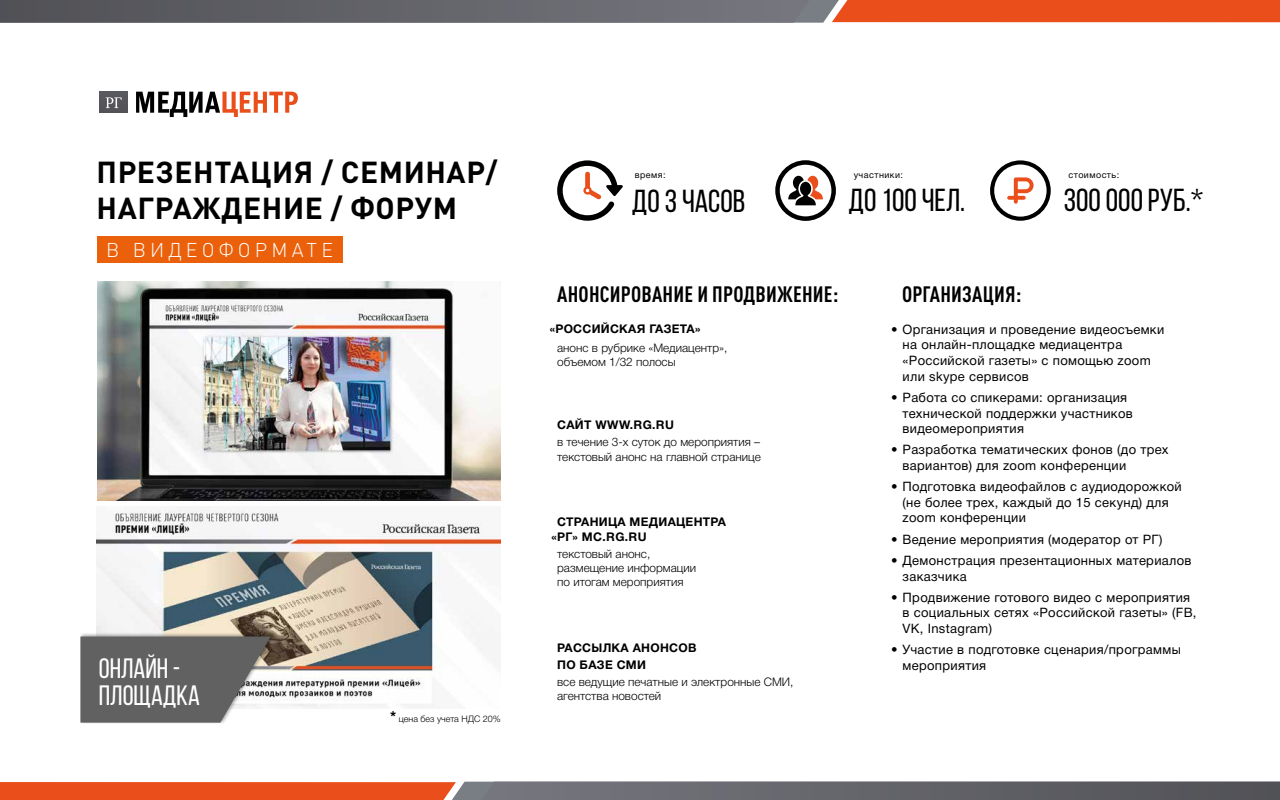
<style>
.page{position:relative;width:1280px;height:800px;background:#fff}
.page>*{position:absolute;margin:0;border:0;box-sizing:border-box;transform-origin:0 0}
.t1{font:31.8px "Bebas Neue";color:#000}
.t2{font:700 30px/36px "DIN Pro";letter-spacing:.02em;color:#000}
.t3{font:28px/26.6px "Bebas Neue";color:#fff}
.t4{font:700 condensed 22px "DIN Pro";letter-spacing:.01em;color:#000}
.t5{font:300 19.7px "DIN Pro";letter-spacing:.21em;color:#fff}
.t6{font:13px/15.6px "Helvetica Neue Cyr";letter-spacing:.025em;color:#000}
.t7{font:700 12px/17.2px "Helvetica Neue Cyr";letter-spacing:.025em;color:#000}
.t8{font:300 11.8px/14.2px "Helvetica Neue Cyr";color:#000}
.t9{font:9px "Helvetica Neue Cyr";letter-spacing:.05em;color:#000}
.t10{font:300 9px "Helvetica Neue Cyr";color:#000}
.s1{font-weight:700;font-size:15px}
</style>
<div class="page">
<img style="left:96px;top:510px;width:405px;height:199px">
<img style="left:97px;top:282px;width:404px;height:219px">
<svg style="left:0;top:0;width:1280px;height:23px"></svg>
<svg style="left:0;top:782px;width:1280px;height:18px"></svg>
<svg style="left:788px;top:176px;width:35px;height:29px"></svg>
<div style="left:775px;top:160px;width:61px;height:61px;border:5px solid #000;border-radius:50%"></div>
<svg style="left:557px;top:160px;width:66px;height:61px"></svg>
<svg style="left:990px;top:160px;width:61px;height:61px"></svg>
<svg style="left:136px;top:92px;width:162px;height:25px"></svg>
<div style="left:99px;top:92px;width:28px;height:21px;background:#56565c"></div>
<svg style="left:106px;top:97px;width:16px;height:11px"></svg>
<div style="left:98px;top:236px;width:245px;height:27px;background:#eb600a"></div>
<div style="left:80px;top:632px;width:195px;height:92px;background:#000;opacity:.32"></div>
<svg style="left:80px;top:637px;width:191px;height:86px"></svg>
<h2 class="t2" style="left:97px;top:151px;width:403px">ПРЕЗЕНТАЦИЯ / СЕМИНАР/<br>НАГРАЖДЕНИЕ / ФОРУМ</h2>
<h3 class="t5" style="left:106px;top:235px;width:228px">В ВИДЕОФОРМАТЕ</h3>
<h3 class="t3" style="left:99px;top:655px;width:103px">ОНЛАЙН -<br>ПЛОЩАДКА</h3>
<p class="t10" style="left:390px;top:713px;width:112px"><span class="s1">*</span> цена без учета НДС 20%</p>
<p class="t9" style="left:635px;top:170px;width:32px">время:</p>
<p class="t9" style="left:854px;top:170px;width:51px">участники:</p>
<p class="t9" style="left:1069px;top:170px;width:52px">стоимость:</p>
<h1 class="t1" style="left:632px;top:184px;width:115px">ДО 3 ЧАСОВ</h1>
<h1 class="t1" style="left:848px;top:183px;width:118px">ДО 100 ЧЕЛ.</h1>
<h1 class="t1" style="left:1064px;top:183px;width:141px">300 000 РУБ.*</h1>
<h3 class="t4" style="left:557px;top:278px;width:283px">АНОНСИРОВАНИЕ И ПРОДВИЖЕНИЕ:</h3>
<p class="t8" style="left:557px;top:341px;width:172px">анонс в рубрике «Медиацентр», объемом 1/32 полосы</p>
<p class="t7" style="left:550px;top:320px;width:152px">«РОССИЙСКАЯ ГАЗЕТА»</p>
<p class="t7" style="left:557px;top:417px;width:118px">САЙТ WWW.RG.RU</p>
<p class="t8" style="left:557px;top:435px;width:205px">в течение 3-х суток до мероприятия – текстовый анонс на главной странице</p>
<p class="t7" style="left:557px;top:514px;width:170px">СТРАНИЦА МЕДИАЦЕНТРА</p>
<p class="t8" style="left:557px;top:547px;width:141px">текстовый анонс, размещение информации по итогам мероприятия</p>
<p class="t7" style="left:552px;top:529px;width:97px">«РГ» MC.RG.RU</p>
<p class="t7" style="left:557px;top:639px;width:141px">РАССЫЛКА АНОНСОВ<br>ПО БАЗЕ СМИ</p>
<p class="t8" style="left:557px;top:675px;width:238px">все ведущие печатные и электронные СМИ, агентства новостей</p>
<h3 class="t4" style="left:902px;top:278px;width:121px">ОРГАНИЗАЦИЯ:</h3>
<p class="t6" style="left:903px;top:322px;width:263px;text-indent:-11px">• Организация и проведение видеосъемки на онлайн-площадке медиацентра «Российской газеты» с помощью zoom или skype сервисов</p>
<p class="t6" style="left:903px;top:390px;width:232px;text-indent:-11px">• Работа со спикерами: организация технической поддержки участников видеомероприятия</p>
<p class="t6" style="left:903px;top:442px;width:267px;text-indent:-11px">• Разработка тематических фонов (до трех вариантов) для zoom конференции</p>
<p class="t6" style="left:903px;top:479px;width:281px;text-indent:-11px">• Подготовка видеофайлов с аудиодорожкой (не более трех, каждый до 15 секунд) для zoom конференции</p>
<p class="t6" style="left:891px;top:531px;width:273px">• Ведение мероприятия (модератор от РГ)</p>
<p class="t6" style="left:903px;top:553px;width:290px;text-indent:-11px">• Демонстрация презентационных материалов заказчика</p>
<p class="t6" style="left:903px;top:590px;width:295px;text-indent:-11px">• Продвижение готового видео с мероприятия в социальных сетях «Российской газеты» (FB,<br>VK, Instagram)</p>
<p class="t6" style="left:903px;top:642px;width:280px;text-indent:-11px">• Участие в подготовке сценария/программы мероприятия</p>
</div>
